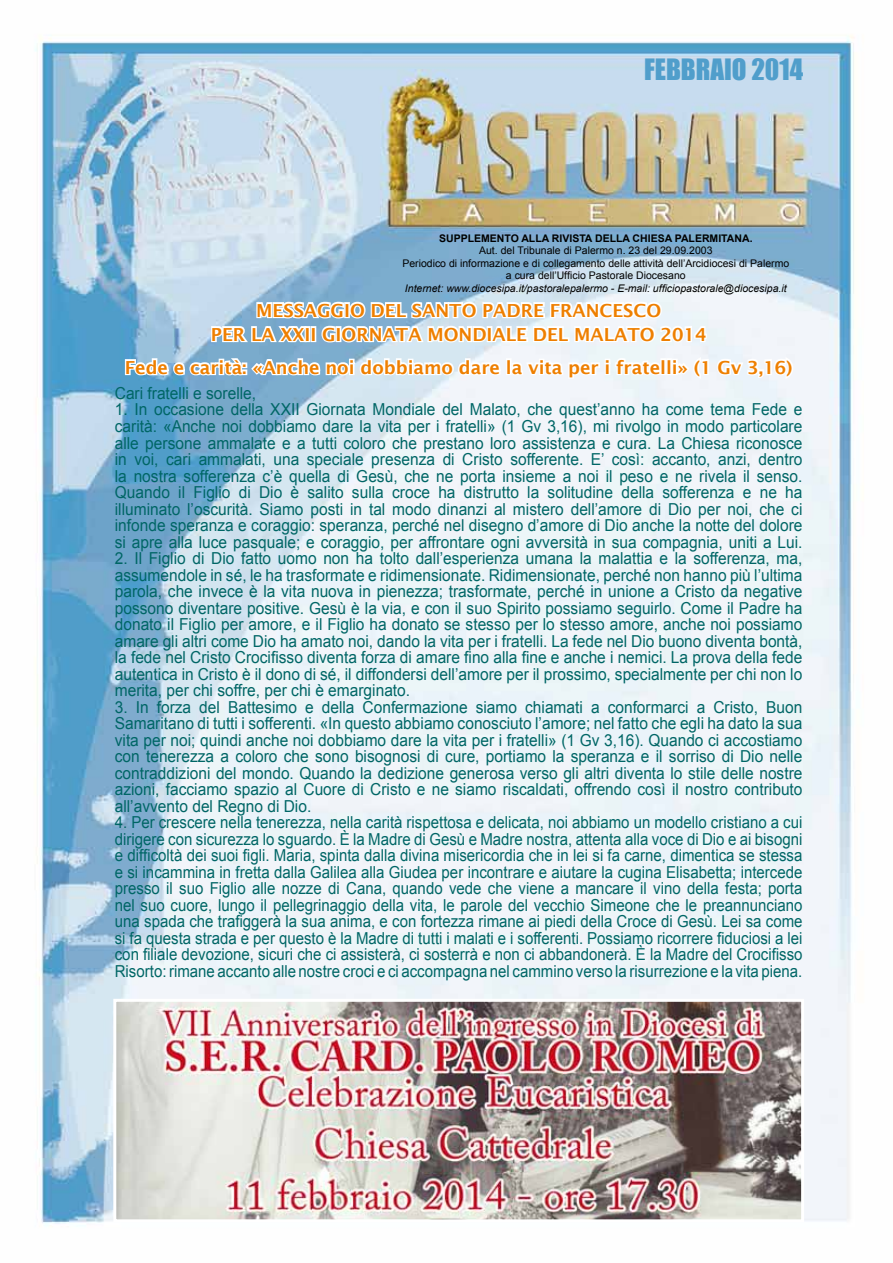
<style>
.page{position:relative;width:893px;height:1263px;background:#fff}
.page>*{position:absolute;margin:0;border:0;box-sizing:border-box;transform-origin:0 0}
.t1{font:27px "Impact";color:#509ecb}
.t2{font:600 18px/24px "Lucida Sans";color:#ee7f00;text-align:center}
.t3{font:16.5px/16.5px "Arial";color:#066;text-align:justify;scale:.94 1}
.t4{font:16.5px/16.5px "Arial";color:#066;text-align:justify;scale:.91 1}
.t5{font:10.5px/12.6px "Arial";color:#000;text-align:center}
.t6{font:italic 10.5px "Arial";color:#000}
.t7{font:700 10.5px "Arial";color:#000}
</style>
<div class="page">
<img style="left:35px;top:35px;width:819px;height:1191px">
<svg style="left:210px;top:289px;width:498px;height:57px"></svg>
<svg style="left:123px;top:357px;width:380px;height:22px"></svg>
<svg style="left:509px;top:356px;width:154px;height:24px"></svg>
<svg style="left:672px;top:355px;width:123px;height:26px"></svg>
<img style="left:117px;top:1003px;width:683px;height:215px">
<div style="left:113px;top:999px;width:691px;height:223px;border:3px solid #fff"></div>
<h1 class="t1" style="left:644px;top:48px;width:161px">FEBBRAIO 2014</h1>
<p class="t7" style="left:439px;top:231px;width:315px">SUPPLEMENTO ALLA RIVISTA DELLA CHIESA PALERMITANA.</p>
<p class="t5" style="left:402px;top:244px;width:388px">Aut. del Tribunale di Palermo n. 23 del 29.09.2003<br>Periodico di informazione e di collegamento delle attività dell’Arcidiocesi di Palermo a cura dell’Ufficio Pastorale Diocesano</p>
<p class="t6" style="left:405px;top:281px;width:383px">Internet: www.diocesipa.it/pastoralepalermo - E-mail: ufficiopastorale@diocesipa.it</p>
<p class="t2" style="left:211px;top:298px;width:497px">MESSAGGIO DEL SANTO PADRE FRANCESCO<br>PER LA XXII GIORNATA MONDIALE DEL MALATO 2014</p>
<p class="t2" style="left:125px;top:355px;width:669px">Fede e carità: «Anche noi dobbiamo dare la vita per i fratelli» (1 Gv 3,16)</p>
<p class="t3" style="left:115px;top:385px;width:152px">Cari fratelli e sorelle,</p>
<p class="t3" style="left:115px;top:402px;width:733px">1. In occasione della XXII Giornata Mondiale del Malato, che quest’anno ha come tema Fede e carità: «Anche noi dobbiamo dare la vita per i fratelli» (1 Gv 3,16), mi rivolgo in modo particolare alle persone ammalate e a tutti coloro che prestano loro assistenza e cura. La Chiesa riconosce in voi, cari ammalati, una speciale presenza di Cristo sofferente. E’ così: accanto, anzi, dentro la nostra sofferenza c’è quella di Gesù, che ne porta insieme a noi il peso e ne rivela il senso.<br>Quando il Figlio di Dio è salito sulla croce ha distrutto la solitudine della sofferenza e ne ha illuminato l’oscurità. Siamo posti in tal modo dinanzi al mistero dell’amore di Dio per noi, che ci infonde speranza e coraggio: speranza, perché nel disegno d’amore di Dio anche la notte del dolore si apre alla luce pasquale; e coraggio, per affrontare ogni avversità in sua compagnia, uniti a Lui.</p>
<p class="t3" style="left:115px;top:550px;width:733px">2. Il Figlio di Dio fatto uomo non ha tolto dall’esperienza umana la malattia e la sofferenza, ma, assumendole in sé, le ha trasformate e ridimensionate. Ridimensionate, perché non hanno più l’ultima parola, che invece è la vita nuova in pienezza; trasformate, perché in unione a Cristo da negative possono diventare positive. Gesù è la via, e con il suo Spirito possiamo seguirlo. Come il Padre ha donato il Figlio per amore, e il Figlio ha donato se stesso per lo stesso amore, anche noi possiamo amare gli altri come Dio ha amato noi, dando la vita per i fratelli. La fede nel Dio buono diventa bontà, la fede nel Cristo Crocifisso diventa forza di amare fino alla fine e anche i nemici. La prova della fede autentica in Cristo è il dono di sé, il diffondersi dell’amore per il prossimo, specialmente per chi non lo merita, per chi soffre, per chi è emarginato.</p>
<p class="t3" style="left:115px;top:699px;width:733px">3. In forza del Battesimo e della Confermazione siamo chiamati a conformarci a Cristo, Buon Samaritano di tutti i sofferenti. «In questo abbiamo conosciuto l’amore; nel fatto che egli ha dato la sua vita per noi; quindi anche noi dobbiamo dare la vita per i fratelli» (1 Gv 3,16). Quando ci accostiamo con tenerezza a coloro che sono bisognosi di cure, portiamo la speranza e il sorriso di Dio nelle contraddizioni del mondo. Quando la dedizione generosa verso gli altri diventa lo stile delle nostre azioni, facciamo spazio al Cuore di Cristo e ne siamo riscaldati, offrendo così il nostro contributo all’avvento del Regno di Dio.</p>
<p class="t4" style="left:115px;top:814px;width:757px">4. Per crescere nella tenerezza, nella carità rispettosa e delicata, noi abbiamo un modello cristiano a cui dirigere con sicurezza lo sguardo. È la Madre di Gesù e Madre nostra, attenta alla voce di Dio e ai bisogni e difficoltà dei suoi figli. Maria, spinta dalla divina misericordia che in lei si fa carne, dimentica se stessa e si incammina in fretta dalla Galilea alla Giudea per incontrare e aiutare la cugina Elisabetta; intercede presso il suo Figlio alle nozze di Cana, quando vede che viene a mancare il vino della festa; porta nel suo cuore, lungo il pellegrinaggio della vita, le parole del vecchio Simeone che le preannunciano una spada che trafiggerà la sua anima, e con fortezza rimane ai piedi della Croce di Gesù. Lei sa come si fa questa strada e per questo è la Madre di tutti i malati e i sofferenti. Possiamo ricorrere fiduciosi a lei con filiale devozione, sicuri che ci assisterà, ci sosterrà e non ci abbandonerà. È la Madre del Crocifisso Risorto: rimane accanto alle nostre croci e ci accompagna nel cammino verso la risurrezione e la vita piena.</p>
</div>
